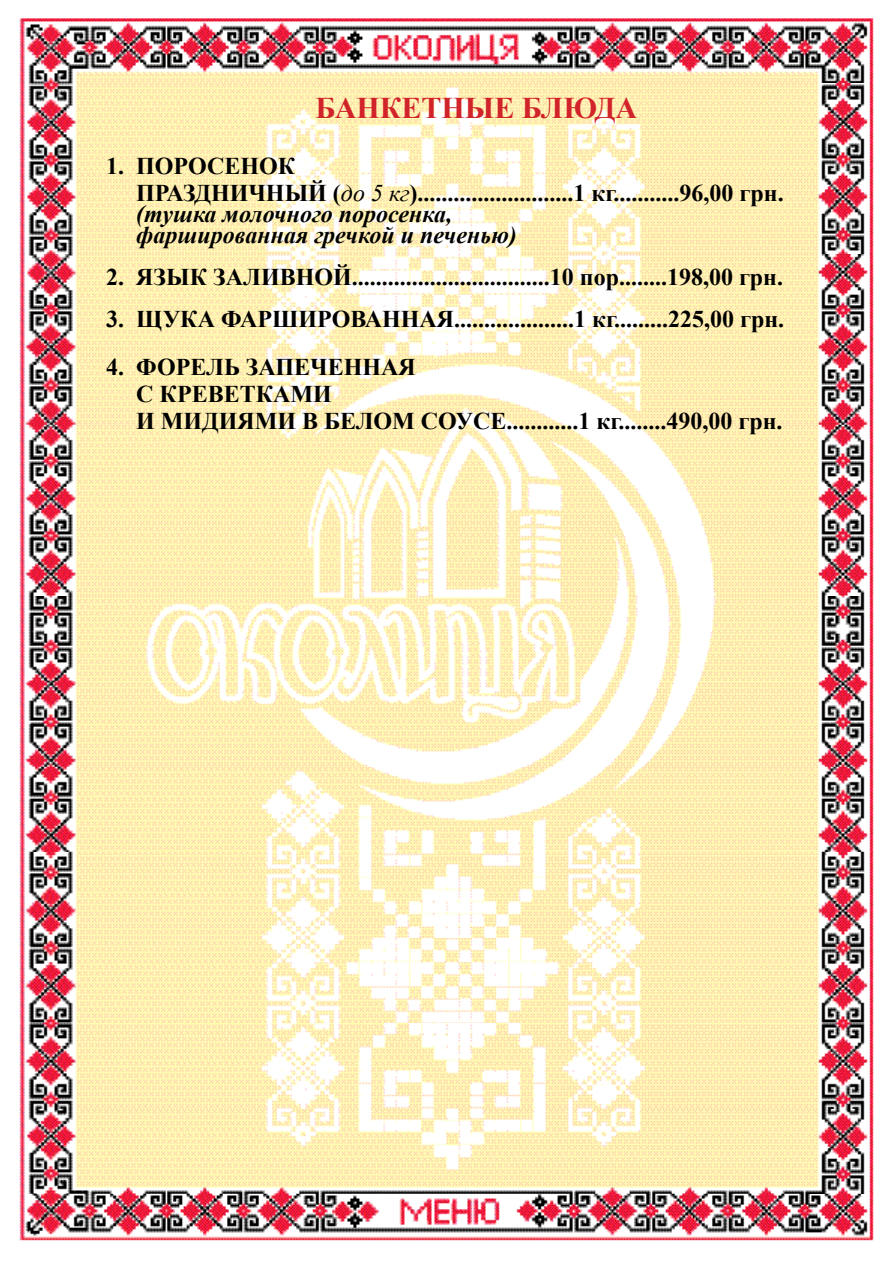
<style>
.page{position:relative;width:893px;height:1263px;background:#fff}
.page>*{position:absolute;margin:0;border:0;box-sizing:border-box;transform-origin:0 0}
.t1{font:700 30px "Times New Roman";color:#d1232a}
.t2{font:700 24px "Times New Roman";color:#000}
.t3{font:italic 700 24px "Times New Roman";color:#000}
.s1{font-weight:400;font-style:italic}
</style>
<div class="page">
<img style="left:19px;top:18px;width:855px;height:1223px">
<p class="t1" style="left:315px;top:87px;width:323px">БАНКЕТНЫЕ БЛЮДА</p>
<p class="t2" style="left:106px;top:149px;width:190px">1. ПОРОСЕНОК</p>
<p class="t2" style="left:136px;top:176px;width:649px">ПРАЗДНИЧНЫЙ (<span class="s1">до 5 кг</span>)..........................1 кг...........96,00 грн.</p>
<p class="t3" style="left:136px;top:197px;width:317px">(тушка молочного поросенка,</p>
<p class="t3" style="left:136px;top:218px;width:382px">фаршированная гречкой и печенью)</p>
<p class="t2" style="left:106px;top:260px;width:678px">2. ЯЗЫК ЗАЛИВНОЙ.................................10 пор........198,00 грн.</p>
<p class="t2" style="left:106px;top:302px;width:679px">3. ЩУКА ФАРШИРОВАННАЯ....................1 кг.........225,00 грн.</p>
<p class="t2" style="left:106px;top:350px;width:311px">4. ФОРЕЛЬ ЗАПЕЧЕННАЯ</p>
<p class="t2" style="left:136px;top:377px;width:197px">С КРЕВЕТКАМИ</p>
<p class="t2" style="left:136px;top:404px;width:648px">И МИДИЯМИ В БЕЛОМ СОУСЕ............1 кг........490,00 грн.</p>
</div>
